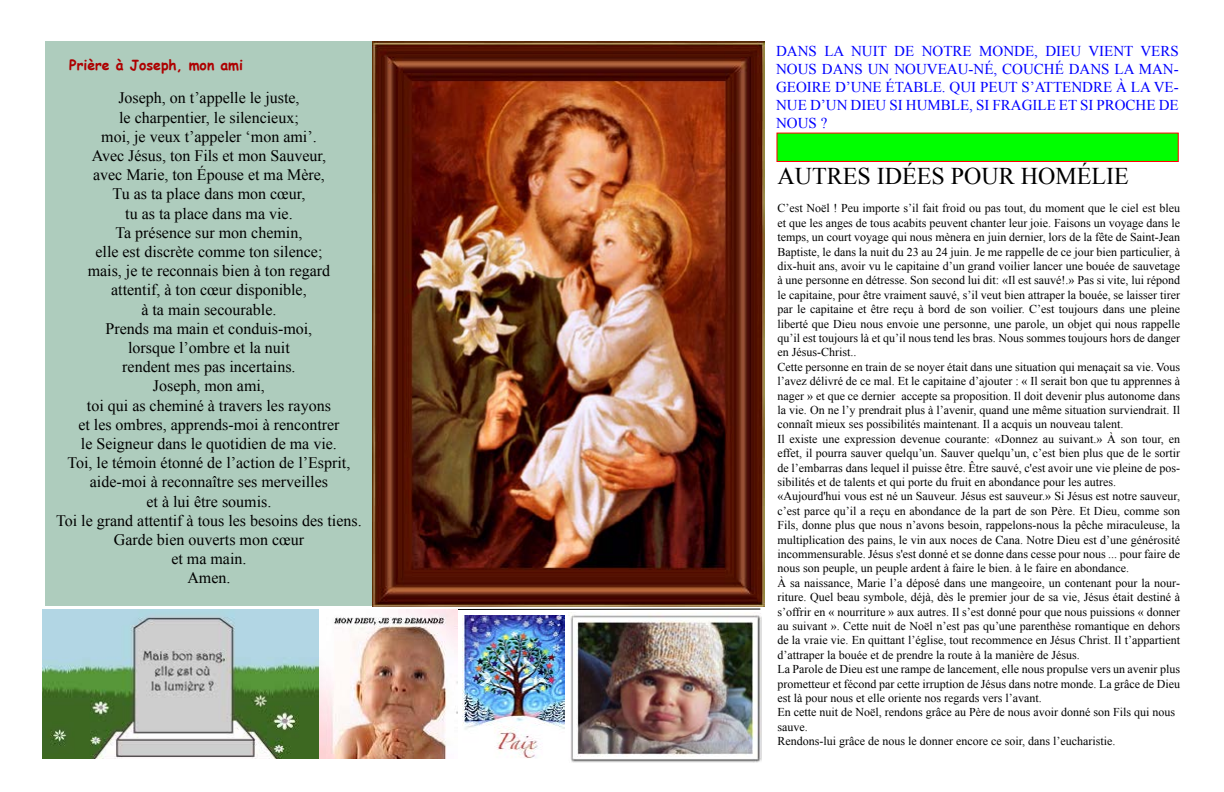
<style>
.page{position:relative;width:1224px;height:792px;background:#fff}
.page>*{position:absolute;margin:0;border:0;box-sizing:border-box;transform-origin:0 0}
.t1{font:24px "Times New Roman";color:#000}
.t2{font:16px/19.2px "Times New Roman";color:#000;text-align:center}
.t3{font:15px/18px "Times New Roman";color:#00f;text-align:justify}
.t4{font:700 14px "Comic Sans MS";color:#ad0000}
.t5{font:12px/14.4px "Times New Roman";color:#000}
</style>
<div class="page">
<div style="left:45px;top:42px;width:328px;height:564px;background:#aeccbd"></div>
<img style="left:373px;top:42px;width:392px;height:564px">
<svg style="left:44px;top:608px;width:717px;height:3px"></svg>
<div style="left:776px;top:133px;width:403px;height:29px;background:#0f0;border:1px solid #f00"></div>
<img style="left:569px;top:613px;width:193px;height:149px">
<img style="left:462px;top:616px;width:102px;height:142px">
<img style="left:42px;top:610px;width:415px;height:149px">
<p class="t4" style="left:69px;top:54px;width:175px">Prière à Joseph, mon ami</p>
<p class="t2" style="left:56px;top:88px;width:307px">Joseph, on t’appelle le juste,<br>le charpentier, le silencieux;<br>moi, je veux t’appeler ‘mon ami’.<br>Avec Jésus, ton Fils et mon Sauveur,<br>avec Marie, ton Épouse et ma Mère,<br>Tu as ta place dans mon cœur,<br>tu as ta place dans ma vie.<br>Ta présence sur mon chemin,<br>elle est discrète comme ton silence;<br>mais, je te reconnais bien à ton regard<br>attentif, à ton cœur disponible,<br>à ta main secourable.<br>Prends ma main et conduis-moi,<br>lorsque l’ombre et la nuit<br>rendent mes pas incertains.<br>Joseph, mon ami,<br>toi qui as cheminé à travers les rayons<br>et les ombres, apprends-moi à rencontrer<br>le Seigneur dans le quotidien de ma vie.<br>Toi, le témoin étonné de l’action de l’Esprit, aide-moi à reconnaître ses merveilles<br>et à lui être soumis.<br>Toi le grand attentif à tous les besoins des tiens.<br>Garde bien ouverts mon cœur<br>et ma main.<br>Amen.</p>
<p class="t3" style="left:776px;top:42px;width:404px">DANS LA NUIT DE NOTRE MONDE, DIEU VIENT VERS NOUS DANS UN NOUVEAU-NÉ, COUCHÉ DANS LA MAN-GEOIRE D’UNE ÉTABLE. QUI PEUT S’ATTENDRE À LA VE-NUE D’UN DIEU SI HUMBLE, SI FRAGILE ET SI PROCHE DE NOUS ?</p>
<h1 class="t1" style="left:777px;top:160px;width:353px">AUTRES IDÉES POUR HOMÉLIE</h1>
<p class="t5" style="left:777px;top:201px;width:404px">C’est Noël ! Peu importe s’il fait froid ou pas tout, du moment que le ciel est bleu et que les anges de tous acabits peuvent chanter leur joie. Faisons un voyage dans le temps, un court voyage qui nous mènera en juin dernier, lors de la fête de Saint-Jean Baptiste, le dans la nuit du 23 au 24 juin. Je me rappelle de ce jour bien particulier, à dix-huit ans, avoir vu le capitaine d’un grand voilier lancer une bouée de sauvetage à une personne en détresse. Son second lui dit: «Il est sauvé!.» Pas si vite, lui répond le capitaine, pour être vraiment sauvé, s’il veut bien attraper la bouée, se laisser tirer par le capitaine et être reçu à bord de son voilier. C’est toujours dans une pleine liberté que Dieu nous envoie une personne, une parole, un objet qui nous rappelle qu’il est toujours là et qu’il nous tend les bras. Nous sommes toujours hors de danger en Jésus-Christ..<br>Cette personne en train de se noyer était dans une situation qui menaçait sa vie. Vous l’avez délivré de ce mal. Et le capitaine d’ajouter : « Il serait bon que tu apprennes à nager » et que ce dernier accepte sa proposition. Il doit devenir plus autonome dans la vie. On ne l’y prendrait plus à l’avenir, quand une même situation surviendrait. Il connaît mieux ses possibilités maintenant. Il a acquis un nouveau talent.<br>Il existe une expression devenue courante: «Donnez au suivant.» À son tour, en effet, il pourra sauver quelqu’un. Sauver quelqu’un, c’est bien plus que de le sortir de l’embarras dans lequel il puisse être. Être sauvé, c'est avoir une vie pleine de pos&shy;sibilités et de talents et qui porte du fruit en abondance pour les autres. «Aujourd'hui vous est né un Sauveur. Jésus est sauveur.» Si Jésus est notre sauveur, c’est parce qu’il a reçu en abondance de la part de son Père. Et Dieu, comme son Fils, donne plus que nous n’avons besoin, rappelons-nous la pêche miraculeuse, la multiplication des pains, le vin aux noces de Cana. Notre Dieu est d’une générosité incommensurable. Jésus s'est donné et se donne dans cesse pour nous ... pour faire de nous son peuple, un peuple ardent à faire le bien. à le faire en abondance.<br>À sa naissance, Marie l’a déposé dans une mangeoire, un contenant pour la nour&shy;riture. Quel beau symbole, déjà, dès le premier jour de sa vie, Jésus était destiné à s’offrir en « nourriture » aux autres. Il s’est donné pour que nous puissions « donner au suivant ». Cette nuit de Noël n’est pas qu’une parenthèse romantique en dehors de la vraie vie. En quittant l’église, tout recommence en Jésus Christ. Il t’appartient d’attraper la bouée et de prendre la route à la manière de Jésus.<br>La Parole de Dieu est une rampe de lancement, elle nous propulse vers un avenir plus prometteur et fécond par cette irruption de Jésus dans notre monde. La grâce de Dieu est là pour nous et elle oriente nos regards vers l’avant.<br>En cette nuit de Noël, rendons grâce au Père de nous avoir donné son Fils qui nous sauve.<br>Rendons-lui grâce de nous le donner encore ce soir, dans l’eucharistie.</p>
</div>
